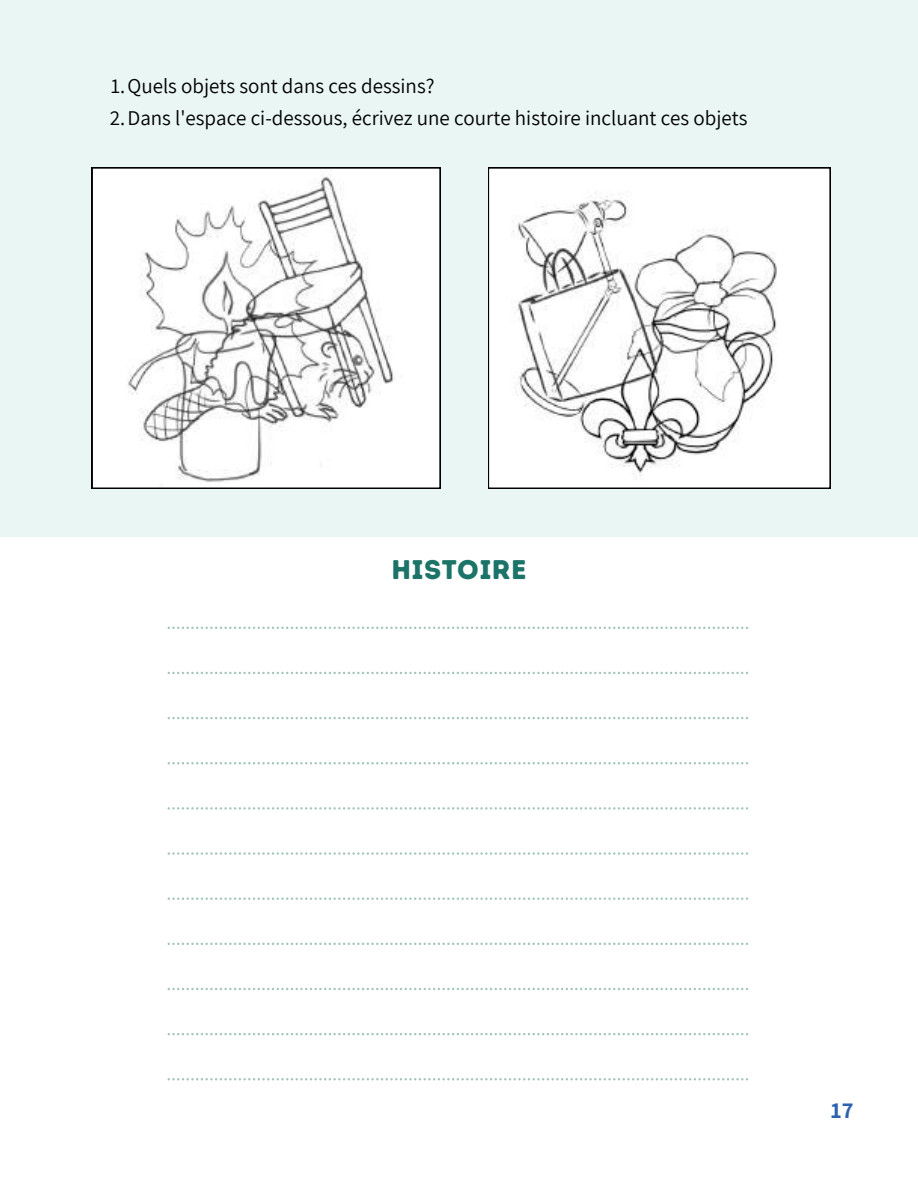
<style>
.page{position:relative;width:918px;height:1188px;background:#eaf6f4}
.page>*{position:absolute;margin:0;border:0;box-sizing:border-box;transform-origin:0 0}
.t1{font:27px "Intro Rust Base";letter-spacing:.015em;color:#1c7468}
.t2{font:700 22.5px "Assistant";color:#2d62ad}
.t3{font:21px/32.7px "Assistant";color:#000}
</style>
<div class="page">
<div style="left:0;top:537px;width:918px;height:651px;background:#fff"></div>
<svg style="left:168px;top:717px;width:580px;height:2px"></svg>
<svg style="left:168px;top:898px;width:580px;height:2px"></svg>
<svg style="left:168px;top:1078px;width:580px;height:2px"></svg>
<svg style="left:168px;top:762px;width:580px;height:2px"></svg>
<svg style="left:168px;top:943px;width:580px;height:2px"></svg>
<svg style="left:168px;top:627px;width:580px;height:2px"></svg>
<svg style="left:168px;top:807px;width:580px;height:3px"></svg>
<svg style="left:168px;top:988px;width:580px;height:2px"></svg>
<svg style="left:168px;top:672px;width:580px;height:2px"></svg>
<svg style="left:168px;top:852px;width:580px;height:3px"></svg>
<svg style="left:168px;top:1033px;width:580px;height:2px"></svg>
<svg style="left:92px;top:168px;width:348px;height:321px;background:#ebebeb"></svg>
<svg style="left:488px;top:168px;width:342px;height:320px;background:#e7e7e7"></svg>
<p class="t3" style="left:110px;top:68px;width:639px">1.Quels objets sont dans ces dessins?<br>2.Dans l'espace ci-dessous, écrivez une courte histoire incluant ces objets</p>
<p class="t1" style="left:391px;top:553px;width:137px">HISTOIRE</p>
<p class="t2" style="left:831px;top:1095px;width:24px">17</p>
</div>
